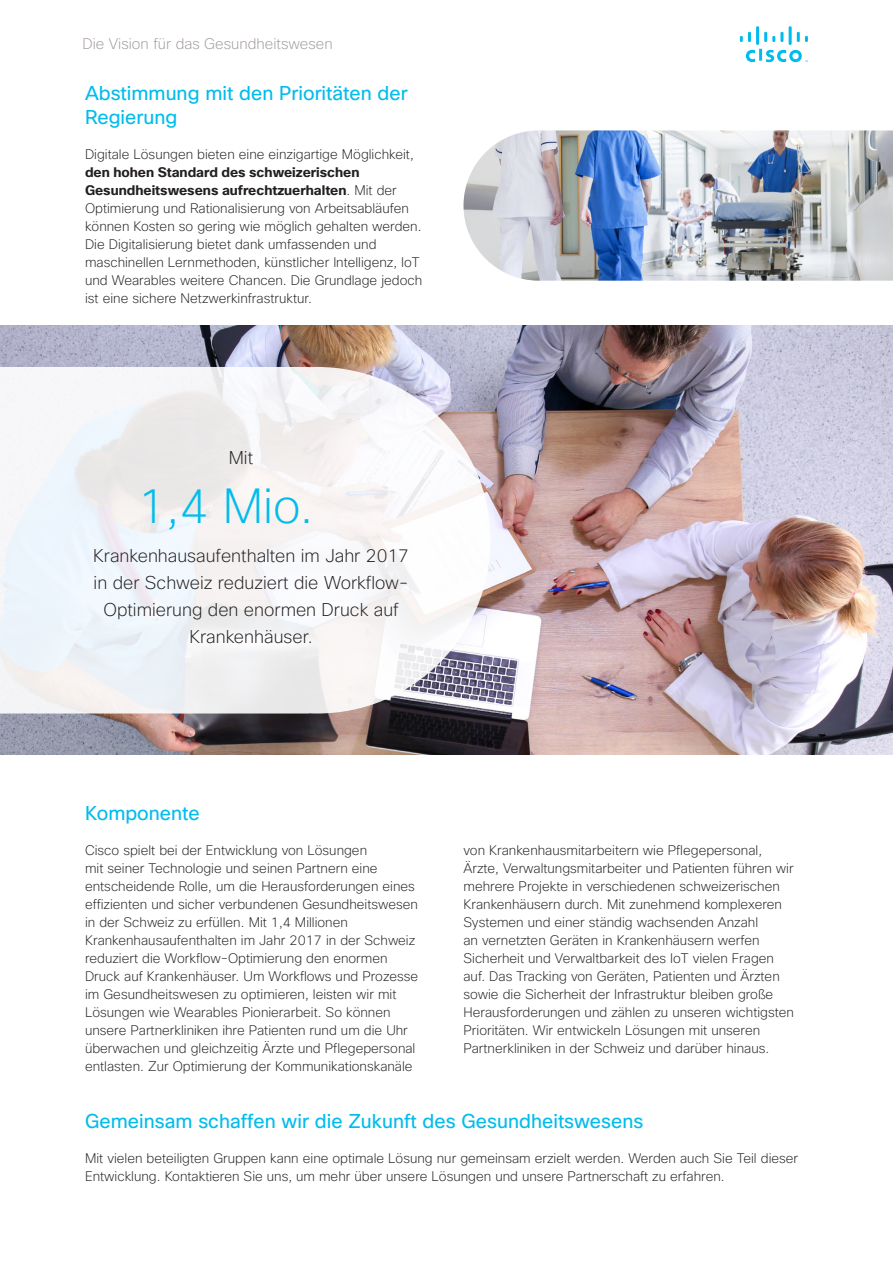
<style>
.page{position:relative;width:893px;height:1263px;background:#fff}
.page>*{position:absolute;margin:0;border:0;box-sizing:border-box;transform-origin:0 0}
.Paragraph_Style5{font:200 48px "Cisco Sans";color:#01bcec}
.Paragraph_Style2{font:19.5px/24px "Cisco Sans";color:#01bcec}
.Paragraph_Style6{font:200 18px/27px "Cisco Sans";color:#231f20;text-align:center}
.Paragraph_Style4{font:200 18px "Cisco Sans";color:#231f20}
.t1{font:200 15px "Cisco Sans";color:#a29b9a}
.Paragraph_Style1{font:200 13.5px/18px "Cisco Sans";color:#231f20}
.s1{font-weight:700}
</style>
<div class="page">
<img style="left:0;top:326px;width:893px;height:429px">
<svg style="left:0;top:367px;width:490px;height:346px;fill:#f4f4f7"></svg>
<img style="left:463px;top:130px;width:430px;height:151px">
<svg style="left:740px;top:26px;width:68px;height:36px"></svg>
<p class="t1" style="left:82px;top:34px;width:252px">Die Vision für das Gesundheitswesen</p>
<p class="Paragraph_Style2" style="left:85px;top:82px;width:324px">Abstimmung mit den Prioritäten der<br>Regierung</p>
<p class="Paragraph_Style1" style="left:85px;top:146px;width:339px">Digitale Lösungen bieten eine einzigartige Möglichkeit, <span class="s1">den hohen Standard des schweizerischen Gesundheitswesens aufrechtzuerhalten</span>. Mit der Optimierung und Rationalisierung von Arbeitsabläufen können Kosten so gering wie möglich gehalten werden.<br>Die Digitalisierung bietet dank umfassenden und maschinellen Lernmethoden, künstlicher Intelligenz, IoT und Wearables weitere Chancen. Die Grundlage jedoch ist eine sichere Netzwerkinfrastruktur.</p>
<p class="Paragraph_Style4" style="left:229px;top:446px;width:26px">Mit</p>
<p class="Paragraph_Style5" style="left:137px;top:475px;width:178px">1,4 Mio.</p>
<p class="Paragraph_Style6" style="left:93px;top:542px;width:317px">Krankenhausaufenthalten im Jahr 2017 in der Schweiz reduziert die Workflow-<br>Optimierung den enormen Druck auf<br>Krankenhäuser.</p>
<p class="Paragraph_Style2" style="left:85px;top:802px;width:116px">Komponente</p>
<p class="Paragraph_Style1" style="left:85px;top:841px;width:335px">Cisco spielt bei der Entwicklung von Lösungen<br>mit seiner Technologie und seinen Partnern eine entscheidende Rolle, um die Herausforderungen eines effizienten und sicher verbundenen Gesundheitswesen in der Schweiz zu erfüllen. Mit 1,4 Millionen Krankenhausaufenthalten im Jahr 2017 in der Schweiz reduziert die Workflow-Optimierung den enormen Druck auf Krankenhäuser. Um Workflows und Prozesse im Gesundheitswesen zu optimieren, leisten wir mit Lösungen wie Wearables Pionierarbeit. So können unsere Partnerkliniken ihre Patienten rund um die Uhr überwachen und gleichzeitig Ärzte und Pflegepersonal entlasten. Zur Optimierung der Kommunikationskanäle</p>
<p class="Paragraph_Style1" style="left:463px;top:841px;width:332px">von Krankenhausmitarbeitern wie Pflegepersonal, Ärzte, Verwaltungsmitarbeiter und Patienten führen wir mehrere Projekte in verschiedenen schweizerischen Krankenhäusern durch. Mit zunehmend komplexeren Systemen und einer ständig wachsenden Anzahl<br>an vernetzten Geräten in Krankenhäusern werfen Sicherheit und Verwaltbarkeit des IoT vielen Fragen auf. Das Tracking von Geräten, Patienten und Ärzten sowie die Sicherheit der Infrastruktur bleiben große Herausforderungen und zählen zu unseren wichtigsten Prioritäten. Wir entwickeln Lösungen mit unseren Partnerkliniken in der Schweiz und darüber hinaus.</p>
<p class="Paragraph_Style2" style="left:85px;top:1110px;width:560px">Gemeinsam schaffen wir die Zukunft des Gesundheitswesens</p>
<p class="Paragraph_Style1" style="left:85px;top:1149px;width:715px">Mit vielen beteiligten Gruppen kann eine optimale Lösung nur gemeinsam erzielt werden. Werden auch Sie Teil dieser<br>Entwicklung. Kontaktieren Sie uns, um mehr über unsere Lösungen und unsere Partnerschaft zu erfahren.</p>
</div>
